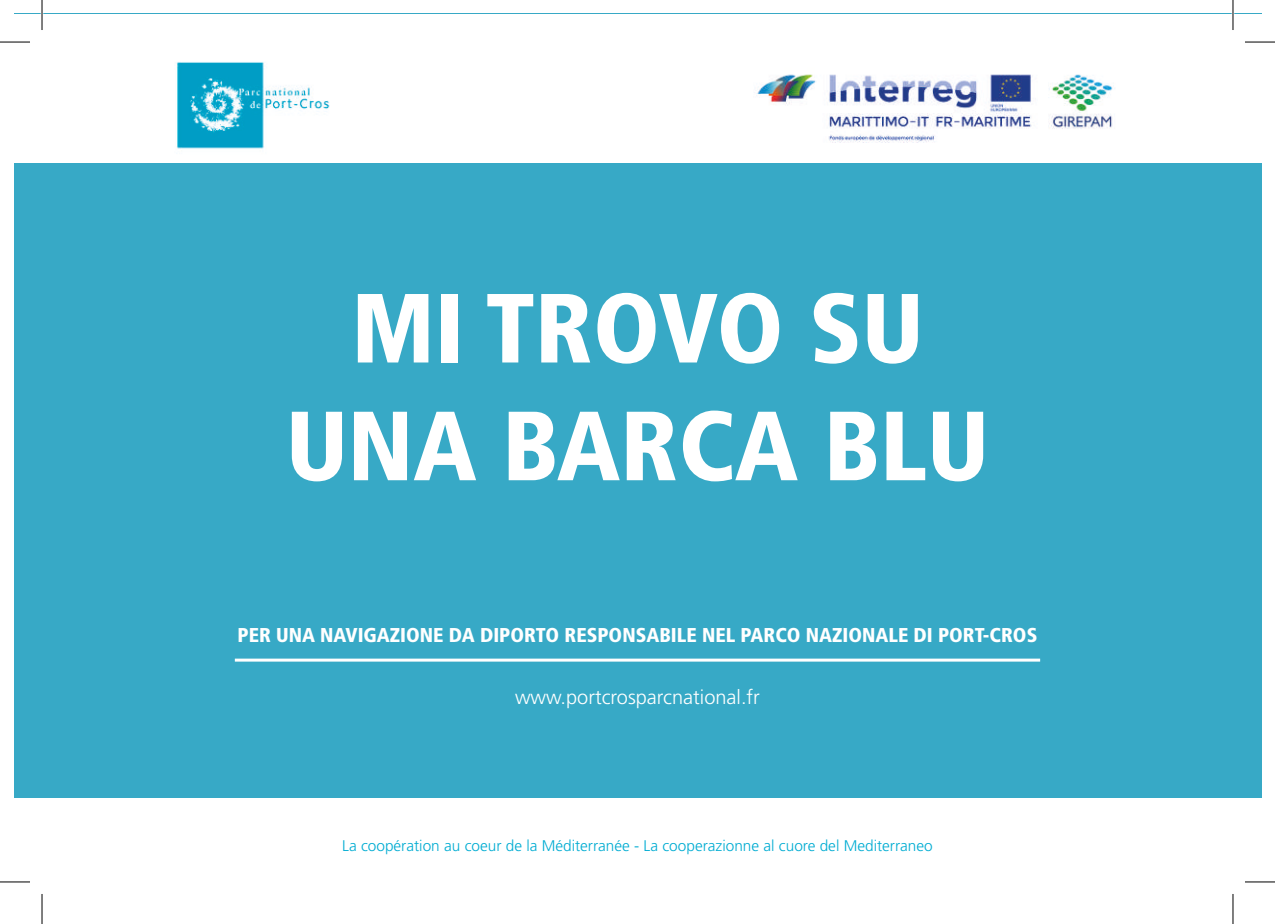
<style>
.page{position:relative;width:1275px;height:924px;background:#fff}
.page>*{position:absolute;margin:0;border:0;box-sizing:border-box;transform-origin:0 0}
.t1{font:900 condensed 98px/117.6px "Frutiger";color:#fff;text-align:center}
.t2{font:900 condensed 20px "Frutiger";color:#fff}
.t3{font:300 20px "Frutiger";color:#fff}
.t4{font:300 15.4px "Frutiger";color:#00acd2}
</style>
<div class="page">
<div style="left:14px;top:14px;width:1247px;height:783px;background:#37a9c6"></div>
<div style="left:14px;top:14px;width:1247px;height:148px;background:#fff"></div>
<img style="left:755px;top:74px;width:277px;height:69px">
<img style="left:1049px;top:74px;width:66px;height:55px">
<img style="left:176px;top:62px;width:154px;height:87px">
<hr style="left:235px;top:658px;width:805px;height:3px;background:#fff">
<hr style="left:0;top:42px;width:30px;height:1px;background:#000">
<hr style="left:1245px;top:42px;width:30px;height:1px;background:#000">
<hr style="left:0;top:881px;width:30px;height:1px;background:#000">
<hr style="left:1245px;top:881px;width:30px;height:1px;background:#000">
<hr style="left:42px;top:0;width:1px;height:30px;background:#000">
<hr style="left:42px;top:893px;width:1px;height:30px;background:#000">
<hr style="left:1232px;top:0;width:1px;height:30px;background:#000">
<hr style="left:1232px;top:893px;width:1px;height:30px;background:#000">
<h1 class="t1" style="left:286px;top:269px;width:704px">MI TROVO SU<br>UNA BARCA BLU</h1>
<p class="t2" style="left:237px;top:622px;width:801px">PER UNA NAVIGAZIONE DA DIPORTO RESPONSABILE NEL PARCO NAZIONALE DI PORT-CROS</p>
<p class="t3" style="left:515px;top:685px;width:246px">www.portcrosparcnational.fr</p>
<p class="t4" style="left:342px;top:836px;width:592px">La coopération au coeur de la Méditerranée - La cooperazionne al cuore del Mediterraneo</p>
</div>
